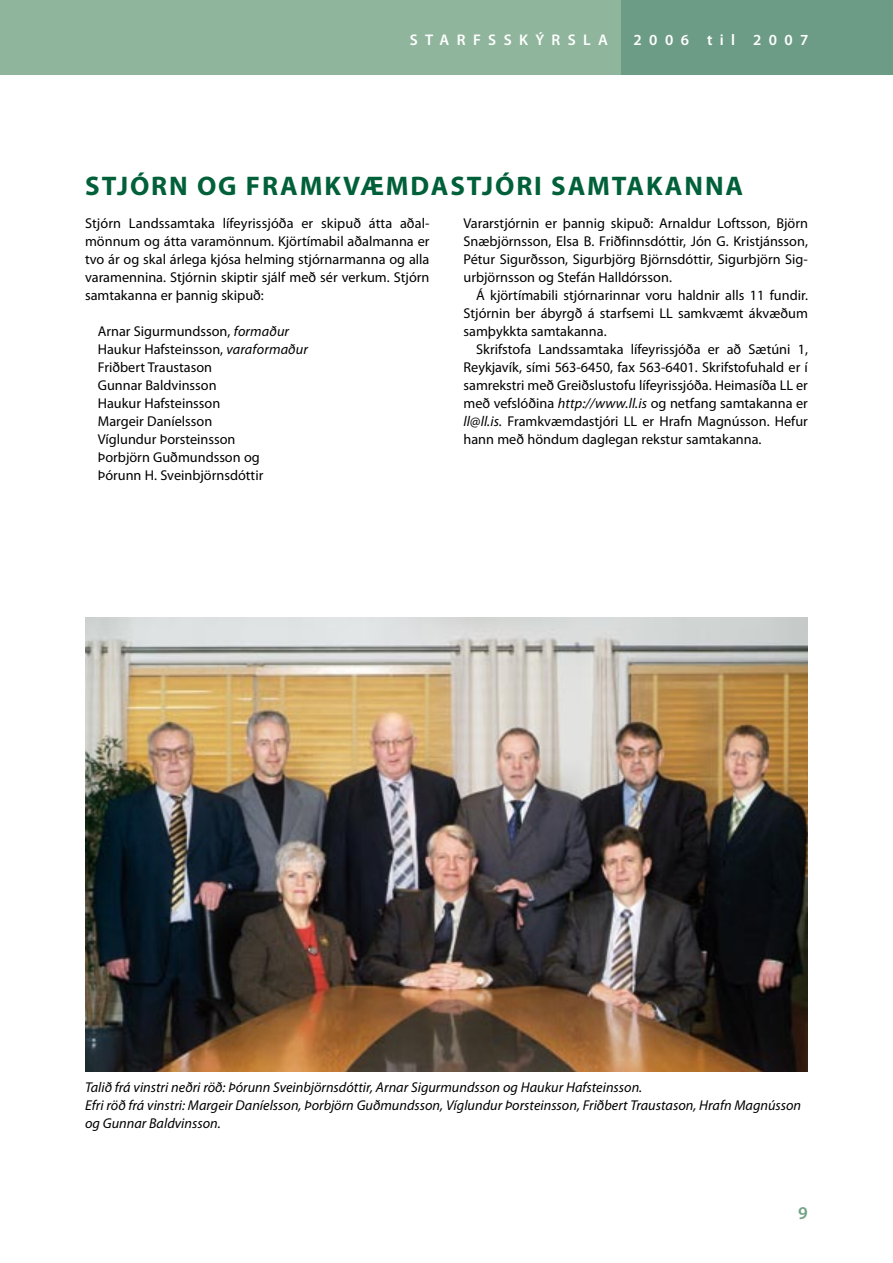
<style>
.page{position:relative;width:893px;height:1263px;background:#fff}
.page>*{position:absolute;margin:0;border:0;box-sizing:border-box;transform-origin:0 0}
.t1{font:700 27px "Myriad Pro";letter-spacing:.07em;color:#006039}
.t2{font:600 15.45px "Myriad Pro";letter-spacing:.48em;color:#fff}
.t3{font:14.25px/18px "Myriad Pro";color:#000;text-align:justify}
.t4{font:italic 14.25px/18px "Myriad Pro";color:#000}
.s1{font-style:italic}
</style>
<div class="page">
<div style="left:0;top:0;width:893px;height:75px;background:#6c9c86"></div>
<div style="left:0;top:0;width:621px;height:75px;background:#8fb59d"></div>
<img style="left:85px;top:618px;width:723px;height:453px">
<p class="t2" style="left:410px;top:30px;width:200px">STARFSSKÝRSLA</p>
<p class="t2" style="left:634px;top:30px;width:176px">2006 til 2007</p>
<h1 class="t1" style="left:85px;top:168px;width:659px">STJÓRN OG FRAMKVÆMDASTJÓRI SAMTAKANNA</h1>
<p class="t3" style="left:463px;top:214px;width:346px">Vararstjórnin er þannig skipuð: Arnaldur Loftsson, Björn Snæbjörnsson, Elsa B. Friðfinnsdóttir, Jón G. Kristjánsson, Pétur Sigurðsson, Sigurbjörg Björnsdóttir, Sigurbjörn Sig&shy;urbjörnsson og Stefán Halldórsson.</p>
<p class="t3" style="left:463px;top:286px;width:346px;text-indent:13px">Á kjörtímabili stjórnarinnar voru haldnir alls 11 fundir.<br>Stjórnin ber ábyrgð á starfsemi LL samkvæmt ákvæðum samþykkta samtakanna.</p>
<p class="t3" style="left:463px;top:340px;width:346px;text-indent:13px">Skrifstofa Landssamtaka lífeyrissjóða er að Sætúni 1, Reykjavík, sími 563-6450, fax 563-6401. Skrifstofuhald er í samrekstri með Greiðslustofu lífeyrissjóða. Heimasíða LL er með vefslóðina <span class="s1">http://www.ll.is</span> og netfang samtakanna er <span class="s1">ll@ll.is.</span> Framkvæmdastjóri LL er Hrafn Magnússon. Hefur hann með höndum daglegan rekstur samtakanna.</p>
<p class="t3" style="left:85px;top:214px;width:346px">Stjórn Landssamtaka lífeyrissjóða er skipuð átta aðal&shy;mönnum og átta varamönnum. Kjörtímabil aðalmanna er tvo ár og skal árlega kjósa helming stjórnarmanna og alla varamennina. Stjórnin skiptir sjálf með sér verkum. Stjórn samtakanna er þannig skipuð:</p>
<p class="t3" style="left:98px;top:322px;width:212px;text-align:left">Arnar Sigurmundsson, <span class="s1">formaður<br></span>Haukur Hafsteinsson, <span class="s1">varaformaður<br></span>Friðbert Traustason<br>Gunnar Baldvinsson<br>Haukur Hafsteinsson<br>Margeir Daníelsson<br>Víglundur Þorsteinsson<br>Þorbjörn Guðmundsson og<br>Þórunn H. Sveinbjörnsdóttir</p>
<p class="t4" style="left:85px;top:1078px;width:718px">Talið frá vinstri neðri röð: Þórunn Sveinbjörnsdóttir, Arnar Sigurmundsson og Haukur Hafsteinsson.<br>Efri röð frá vinstri: Margeir Daníelsson, Þorbjörn Guðmundsson, Víglundur Þorsteinsson, Friðbert Traustason, Hrafn Magnússon og Gunnar Baldvinsson.</p>
</div>
